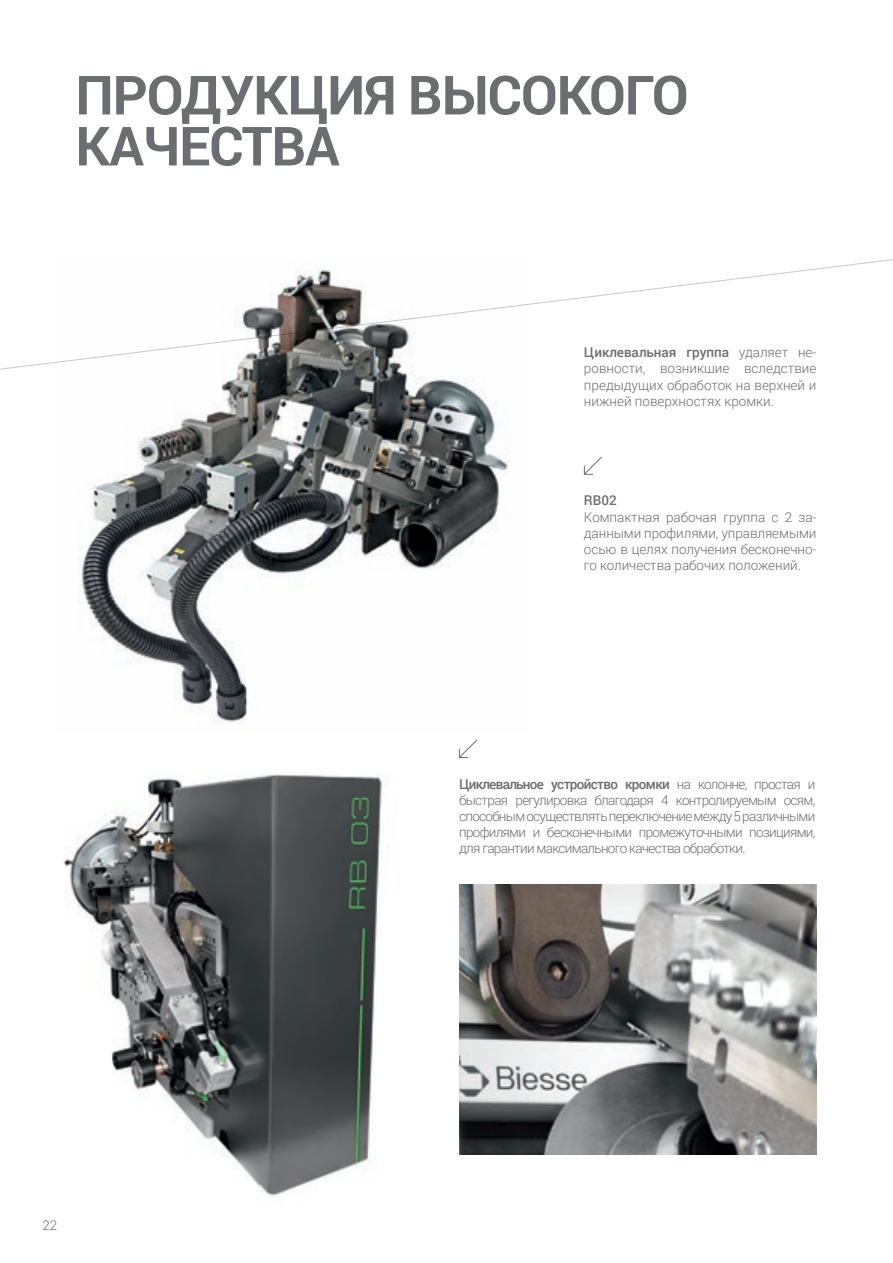
<style>
.page{position:relative;width:893px;height:1263px;background:#fff}
.page>*{position:absolute;margin:0;border:0;box-sizing:border-box;transform-origin:0 0}
.t1{font:700 54px/51px "Roboto";letter-spacing:-.02em;color:#6c6d70}
.t2{font:300 13.5px/16.2px "Roboto";letter-spacing:-.005em;color:#6c6d70;text-align:justify}
.t3{font:500 13.5px "Roboto";color:#6c6d70}
.s1{font-weight:500}
</style>
<div class="page">
<img style="left:459px;top:885px;width:358px;height:269px">
<svg style="left:583px;top:456px;width:19px;height:19px"></svg>
<svg style="left:459px;top:740px;width:18px;height:18px"></svg>
<img style="left:56px;top:269px;width:475px;height:455px">
<img style="left:64px;top:774px;width:324px;height:423px">
<p class="t1" style="left:75px;top:68px;width:615px">ПРОДУКЦИЯ ВЫСОКОГО<br>КАЧЕСТВА</p>
<p class="t2" style="left:584px;top:344px;width:234px"><span class="s1">Циклевальная группа</span> удаляет не&shy;ровности, возникшие вследствие предыдущих обработок на верхней и нижней поверхностях кромки.</p>
<p class="t3" style="left:584px;top:491px;width:34px">RB02</p>
<p class="t2" style="left:584px;top:508px;width:234px">Компактная рабочая группа с 2 за&shy;данными профилями, управляемыми осью в целях получения бесконечно&shy;го количества рабочих положений.</p>
<p class="t2" style="left:459px;top:775px;width:358px"><span class="s1">Циклевальное устройство кромки</span> на колонне, простая и быстрая регулировка благодаря 4 контролируемым осям, способным осуществлять переключение между 5 различными профилями и бесконечными промежуточными позициями, для гарантии максимального качества обработки.</p>
<p class="t2" style="left:42px;top:1216px;width:16px">22</p>
</div>
